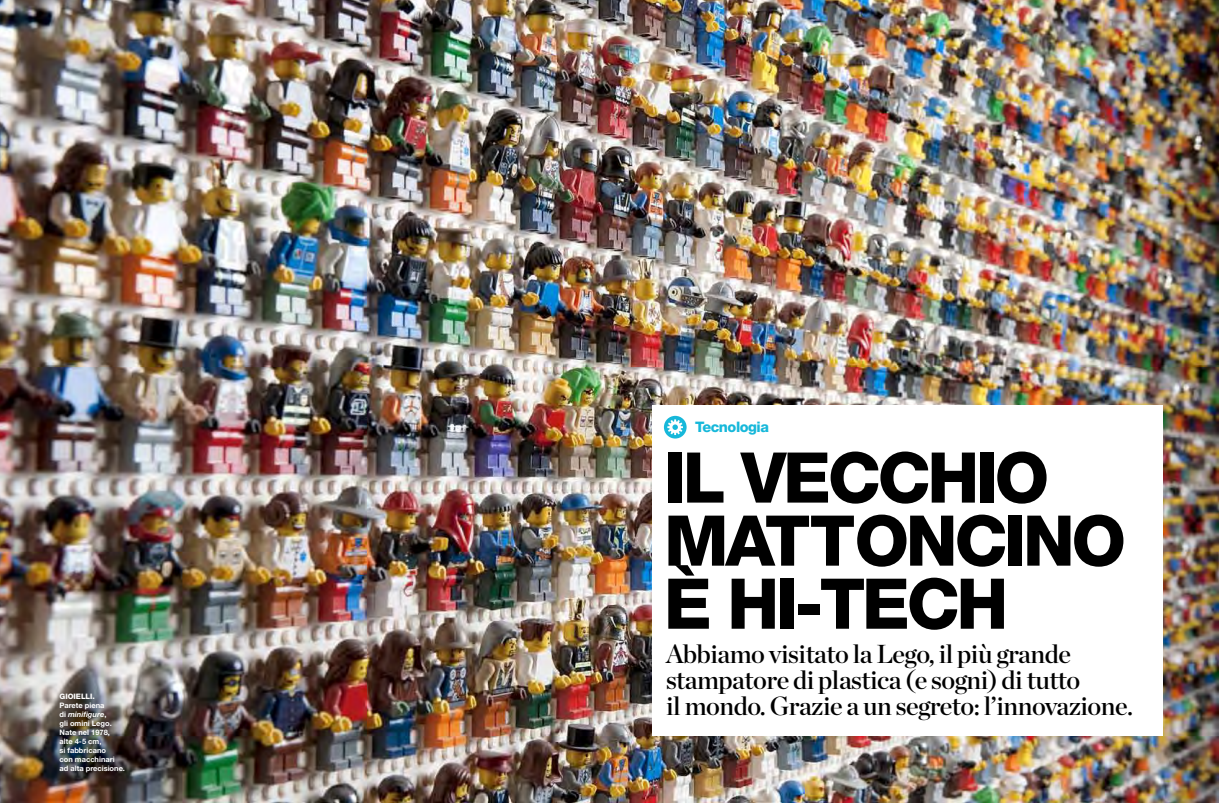
<style>
.page{position:relative;width:1219px;height:803px;background:#fff}
.page>*{position:absolute;margin:0;border:0;box-sizing:border-box;transform-origin:0 0}
.t1{font:800 70px/63px "Helvetica Neue LT Std";letter-spacing:-.045em;color:#000}
.t2{font:26px/26px "Chronicle Display Semi";letter-spacing:-.02em;color:#000}
.t3{font:800 14.5px "Helvetica Neue LT Std";color:#17b8da}
.t4{font:700 7.5px/9px "Helvetica Neue LT Std";color:#fff}
.t5{font:800 7.5px "Helvetica Neue LT Std";color:#fff}
.s1{font-style:italic}
</style>
<div class="page">
<img style="left:0;top:0;width:1219px;height:802px">
<div style="left:652px;top:404px;width:510px;height:330px;background:#fff"></div>
<svg style="left:664px;top:415px;width:23px;height:23px"></svg>
<svg style="left:667px;top:419px;width:16px;height:16px"></svg>
<p class="t5" style="left:60px;top:691px;width:37px">GIOIELLI.</p>
<p class="t4" style="left:60px;top:700px;width:67px">Parete piena<br>di <span class="s1">minifigure</span>,<br>gli omini Lego.<br>Nate nel 1978,<br>alte 4-5 cm,<br>si fabbricano<br>con macchinari ad alta precisione.</p>
<p class="t3" style="left:695px;top:418px;width:75px">TECNOLOGIA</p>
<h1 class="t1" style="left:664px;top:446px;width:464px">IL VECCHIO<br>MATTONCINO<br>È HI-TECH</h1>
<p class="t2" style="left:666px;top:638px;width:469px">Abbiamo visitato la Lego, il più grande stampatore di plastica (e sogni) di tutto<br>il mondo. Grazie a un segreto: l’innovazione.</p>
</div>
